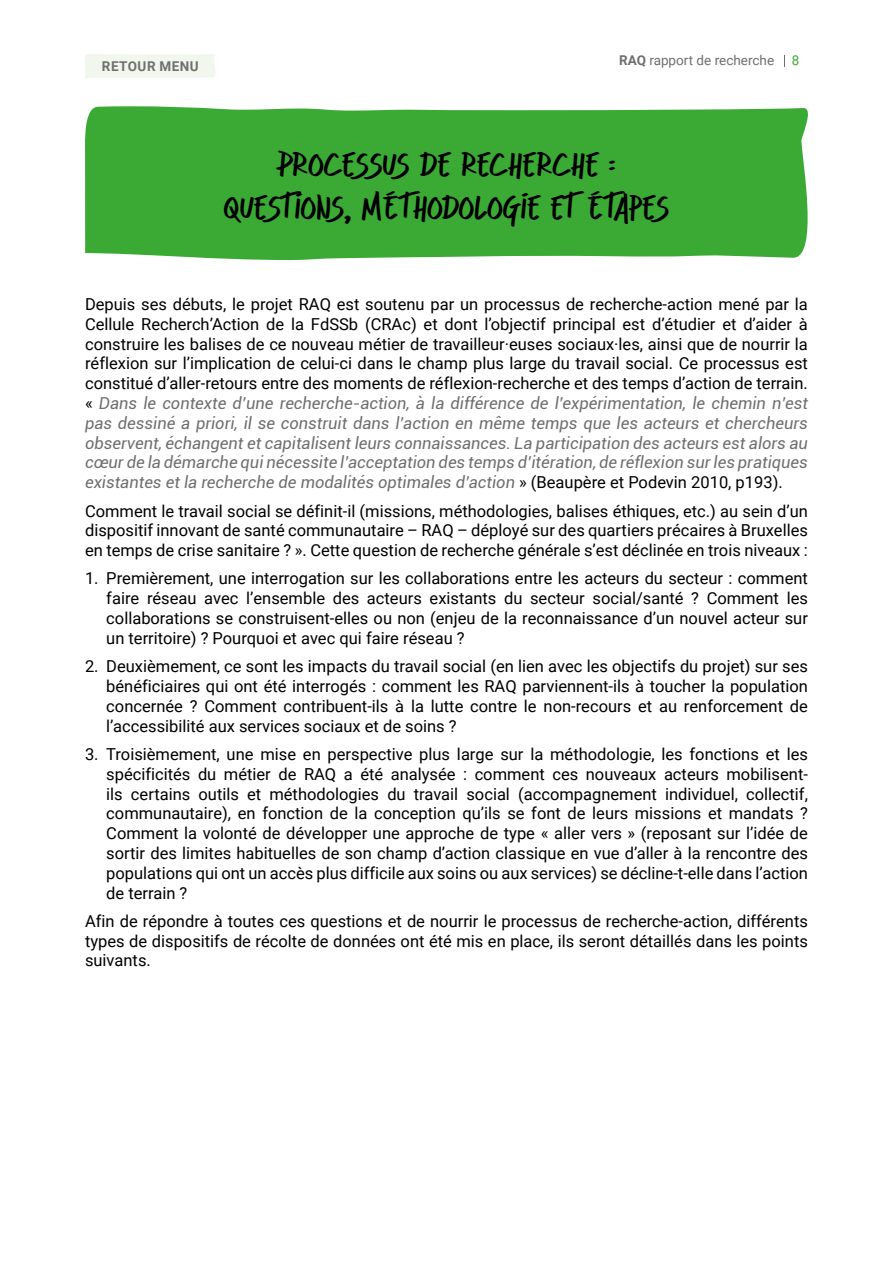
<style>
.page{position:relative;width:893px;height:1263px;background:#fff}
.page>*{position:absolute;margin:0;border:0;box-sizing:border-box;transform-origin:0 0}
.t1{font:36px/43.2px "Clint Marker";color:#000;text-align:center}
.t2{font:16.5px/19.8px "Roboto";color:#000;text-align:justify}
.t3{font:13.5px "Roboto";color:#706f6f}
.t4{font:700 13.5px "Roboto";letter-spacing:.035em;color:#706f6f}
.t5{font:13.5px "Roboto";color:#3aaa35}
.s1{font-weight:700}
.s2{font-style:italic;color:#706f6f}
</style>
<div class="page">
<div style="left:85px;top:54px;width:131px;height:24px;background:#f1f7ed"></div>
<svg style="left:784px;top:55px;width:1px;height:12px"></svg>
<div style="left:85px;top:106px;width:723px;height:154px;background:#3aaa35"></div>
<p class="t4" style="left:102px;top:57px;width:98px">RETOUR MENU</p>
<p class="t3" style="left:619px;top:51px;width:157px"><span class="s1">RAQ</span> rapport de recherche</p>
<p class="t5" style="left:792px;top:51px;width:9px">8</p>
<h1 class="t1" style="left:224px;top:144px;width:447px">PROCESSUS DE RECHERCHE :<br>QUESTIONS, MÉTHODOLOGIE ET ÉTAPES</h1>
<p class="t2" style="left:85px;top:294px;width:724px">Depuis ses débuts, le projet RAQ est soutenu par un processus de recherche-action mené par la Cellule Recherch’Action de la FdSSb (CRAc) et dont l’objectif principal est d’étudier et d’aider à construire les balises de ce nouveau métier de travailleur·euses sociaux·les, ainsi que de nourrir la réflexion sur l’implication de celui-ci dans le champ plus large du travail social. Ce processus est constitué d’aller-retours entre des moments de réflexion-recherche et des temps d’action de terrain. « <span class="s2">Dans le contexte d’une recherche-action, à la différence de l’expérimentation, le chemin n’est pas dessiné a priori, il se construit dans l’action en même temps que les acteurs et chercheurs observent, échangent et capitalisent leurs connaissances. La participation des acteurs est alors au cœur de la démarche qui nécessite l’acceptation des temps d’itération, de réflexion sur les pratiques existantes et la recherche de modalités optimales d’action</span> » (Beaupère et Podevin 2010, p193).</p>
<p class="t2" style="left:85px;top:500px;width:724px">Comment le travail social se définit-il (missions, méthodologies, balises éthiques, etc.) au sein d’un dispositif innovant de santé communautaire – RAQ – déployé sur des quartiers précaires à Bruxelles en temps de crise sanitaire ? ». Cette question de recherche générale s’est déclinée en trois niveaux :</p>
<p class="t2" style="left:106px;top:568px;width:703px;text-indent:-21px">1. Premièrement, une interrogation sur les collaborations entre les acteurs du secteur : comment faire réseau avec l’ensemble des acteurs existants du secteur social/santé ? Comment les collaborations se construisent-elles ou non (enjeu de la reconnaissance d’un nouvel acteur sur un territoire) ? Pourquoi et avec qui faire réseau ?</p>
<p class="t2" style="left:106px;top:656px;width:703px;text-indent:-21px">2. Deuxièmement, ce sont les impacts du travail social (en lien avec les objectifs du projet) sur ses bénéficiaires qui ont été interrogés : comment les RAQ parviennent-ils à toucher la population concernée ? Comment contribuent-ils à la lutte contre le non-recours et au renforcement de l’accessibilité aux services sociaux et de soins ?</p>
<p class="t2" style="left:106px;top:743px;width:703px;text-indent:-21px">3. Troisièmement, une mise en perspective plus large sur la méthodologie, les fonctions et les spécificités du métier de RAQ a été analysée : comment ces nouveaux acteurs mobilisent&shy;ils certains outils et méthodologies du travail social (accompagnement individuel, collectif, communautaire), en fonction de la conception qu’ils se font de leurs missions et mandats ?<br>Comment la volonté de développer une approche de type « aller vers » (reposant sur l’idée de sortir des limites habituelles de son champ d’action classique en vue d’aller à la rencontre des populations qui ont un accès plus difficile aux soins ou aux services) se décline-t-elle dans l’action de terrain ?</p>
<p class="t2" style="left:85px;top:910px;width:724px">Afin de répondre à toutes ces questions et de nourrir le processus de recherche-action, différents types de dispositifs de récolte de données ont été mis en place, ils seront détaillés dans les points suivants.</p>
</div>
